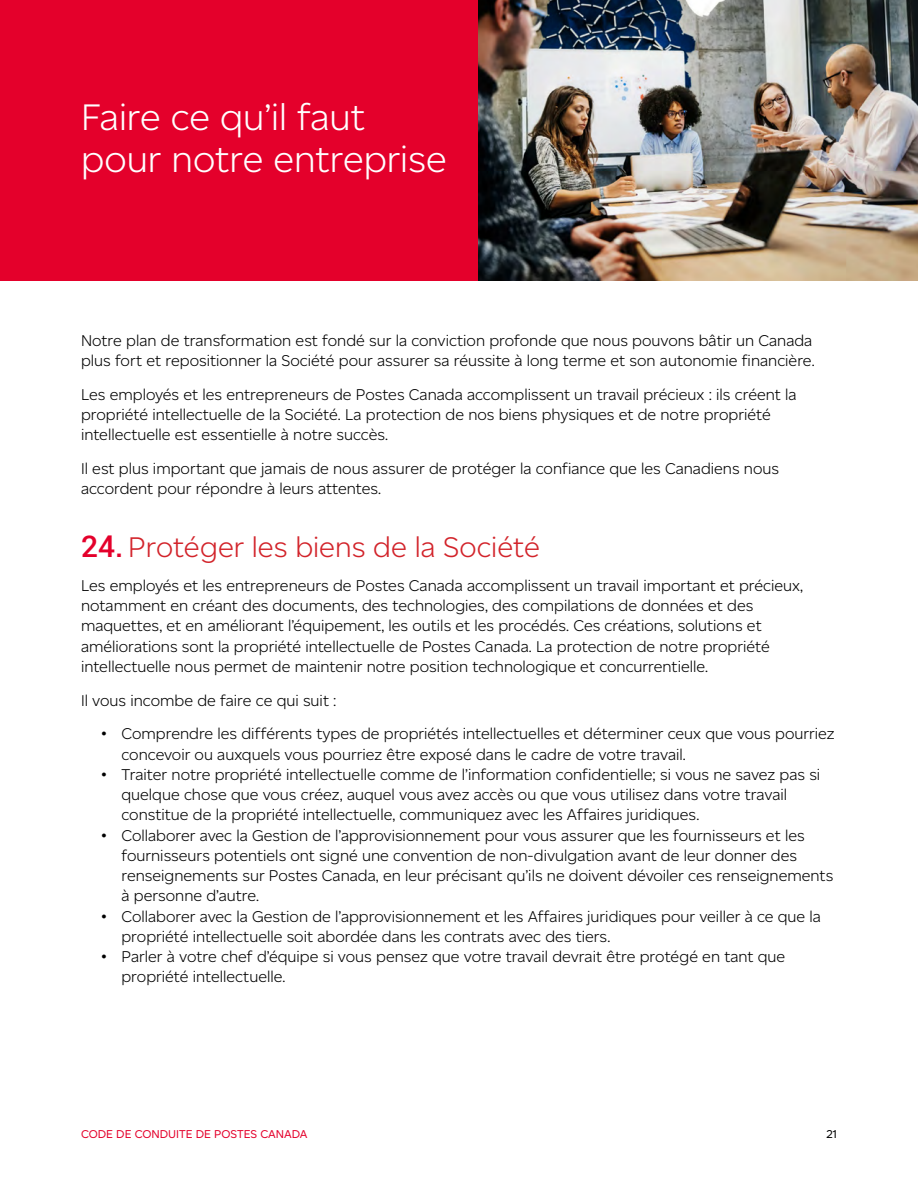
<style>
.page{position:relative;width:918px;height:1188px;background:#fff}
.page>*{position:absolute;margin:0;border:0;box-sizing:border-box;transform-origin:0 0}
.Heading_1{font:300 39px/42px "Canadiana Text";color:#fff}
.Heading_2_Chapter_5{font:300 30px "Canadiana Text";color:#d2232a}
.Body_text{font:300 16.5px/20.2px "Canadiana Text";color:#000}
.t1{font:12px "Canadiana Text";color:#e4002b}
.t2{font:12px "Canadiana Text";color:#000}
.s1{font-family:"Roboto";font-weight:500;color:#e4002b}
.s2{font-weight:400}
</style>
<div class="page">
<div style="left:0;top:0;width:918px;height:281px;background:#e4002b"></div>
<img style="left:478px;top:0;width:440px;height:281px">
<h1 class="Heading_1" style="left:81px;top:96px;width:367px">Faire ce qu’il faut pour notre entreprise</h1>
<p class="Body_text" style="left:81px;top:330px;width:735px">Notre plan de transformation est fondé sur la conviction profonde que nous pouvons bâtir un Canada plus fort et repositionner la Société pour assurer sa réussite à long terme et son autonomie financière.</p>
<p class="Body_text" style="left:81px;top:384px;width:717px">Les employés et les entrepreneurs de Postes Canada accomplissent un travail précieux : ils créent la propriété intellectuelle de la Société. La protection de nos biens physiques et de notre propriété intellectuelle est essentielle à notre succès.</p>
<p class="Body_text" style="left:81px;top:458px;width:700px">Il est plus important que jamais de nous assurer de protéger la confiance que les Canadiens nous accordent pour répondre à leurs attentes.</p>
<h2 class="Heading_2_Chapter_5" style="left:81px;top:530px;width:460px"><span class="s1">24.</span> Protéger les biens de la Société</h2>
<p class="Body_text" style="left:81px;top:575px;width:724px">Les employés et les entrepreneurs de Postes Canada accomplissent un travail important et précieux, notamment en créant des documents, des technologies, des compilations de données et des maquettes, et en améliorant l’équipement, les outils et les procédés. Ces créations, solutions et améliorations sont la propriété intellectuelle de Postes Canada. La protection de notre propriété intellectuelle nous permet de maintenir notre position technologique et concurrentielle.</p>
<p class="Body_text" style="left:81px;top:690px;width:257px">Il vous incombe de faire ce qui suit :</p>
<p class="Body_text" style="left:122px;top:724px;width:715px;text-indent:-20px"><span class="s2">•</span> Comprendre les différents types de propriétés intellectuelles et déterminer ceux que vous pourriez concevoir ou auxquels vous pourriez être exposé dans le cadre de votre travail.</p>
<p class="Body_text" style="left:122px;top:764px;width:700px;text-indent:-20px"><span class="s2">•</span> Traiter notre propriété intellectuelle comme de l’information confidentielle; si vous ne savez pas si quelque chose que vous créez, auquel vous avez accès ou que vous utilisez dans votre travail constitue de la propriété intellectuelle, communiquez avec les Affaires juridiques.</p>
<p class="Body_text" style="left:122px;top:825px;width:713px;text-indent:-20px"><span class="s2">•</span> Collaborer avec la Gestion de l’approvisionnement pour vous assurer que les fournisseurs et les fournisseurs potentiels ont signé une convention de non-divulgation avant de leur donner des renseignements sur Postes Canada, en leur précisant qu’ils ne doivent dévoiler ces renseignements à personne d’autre.</p>
<p class="Body_text" style="left:122px;top:906px;width:701px;text-indent:-20px"><span class="s2">•</span> Collaborer avec la Gestion de l’approvisionnement et les Affaires juridiques pour veiller à ce que la propriété intellectuelle soit abordée dans les contrats avec des tiers.</p>
<p class="Body_text" style="left:122px;top:946px;width:665px;text-indent:-20px"><span class="s2">•</span> Parler à votre chef d’équipe si vous pensez que votre travail devrait être protégé en tant que propriété intellectuelle.</p>
<p class="t1" style="left:81px;top:1127px;width:228px">CODE DE CONDUITE DE POSTES CANADA</p>
<p class="t2" style="left:827px;top:1127px;width:12px">21</p>
</div>
